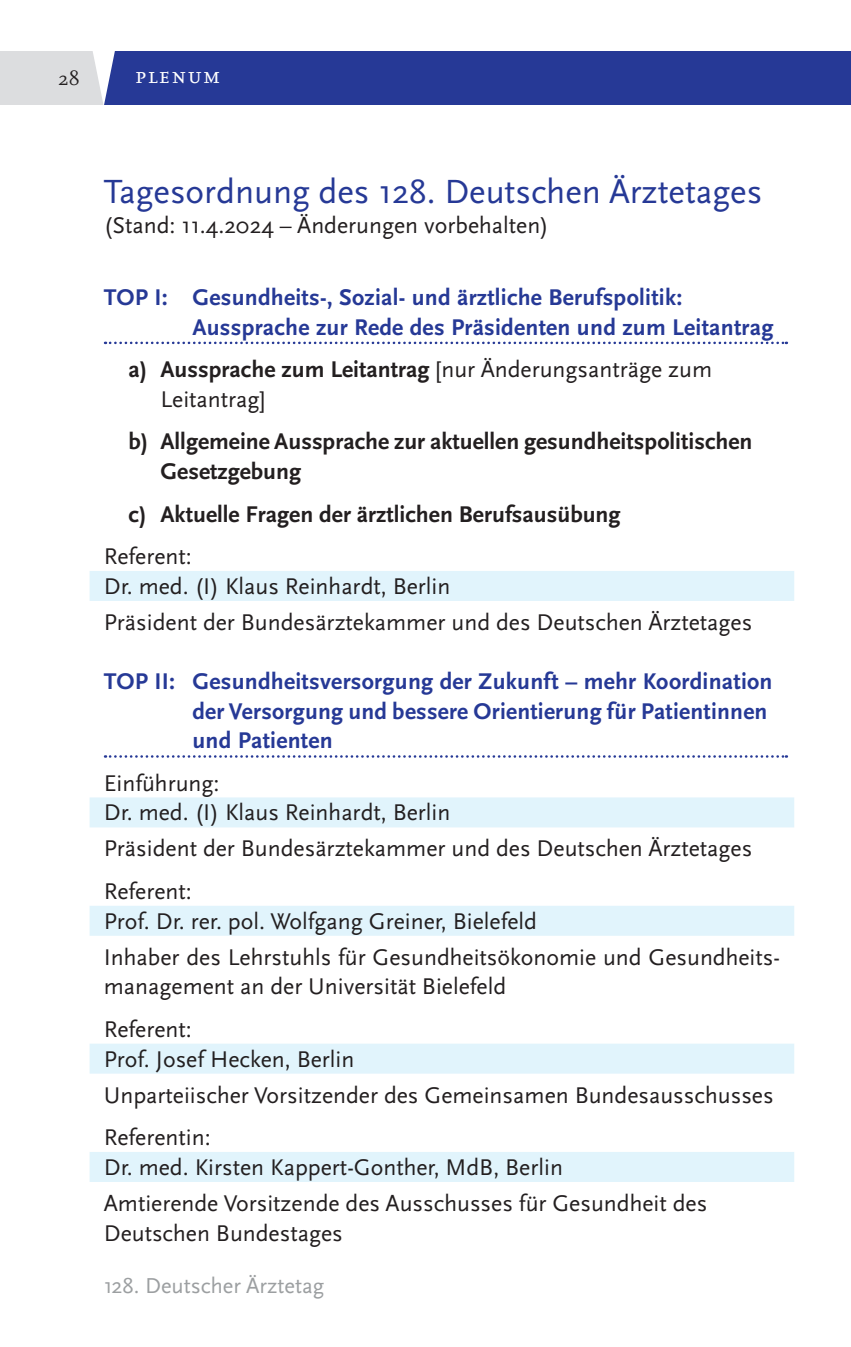
<style>
.page{position:relative;width:851px;height:1347px;background:#fff}
.page>*{position:absolute;margin:0;border:0;box-sizing:border-box;transform-origin:0 0}
.Headline_Bold_Blau{font:35px "Scala Sans Pro";color:#263996}
.Copytext{font:23.75px/29.5px "Scala Sans Pro";color:#231f20}
.Text_im_cyan_Balken_Kopie{font:23.75px "Scala Sans Pro";color:#231f20}
.Copytext_Bold_Blau_mit_Linie{font:700 23.75px/29.5px "Scala Sans Pro";letter-spacing:.01em;color:#263996}
.Copytext_Bold_Schwarz{font:700 23.75px/29.5px "Scala Sans Pro";color:#231f20}
.Copytext_Bold_Schwarz-2{font:23.75px "Scala Sans Pro";color:#231f20}
.Copytext_Bold_Blau{font:700 23.75px "Scala Sans Pro";letter-spacing:.01em;color:#263996}
.Headline_Bold_Blau-2{font:23.75px "Scala Sans Pro";color:#231f20}
.Seiteninfohead{font:23.75px "Scala Pro";letter-spacing:.03em;color:#fff}
.t1{font:22.5px "Scala Sans Pro";color:#9c9fa1}
.t2{font:20px "Scala Pro";color:#231f20}
.s1{font-weight:400}
</style>
<div class="page">
<div style="left:104px;top:51px;width:746px;height:54px;background:#263996"></div>
<hr style="left:850px;top:51px;width:1px;height:54px;background:#263996">
<div style="left:0;top:51px;width:104px;height:54px;background:#dcdddf"></div>
<svg style="left:93px;top:51px;width:22px;height:54px"></svg>
<svg style="left:105px;top:342px;width:681px;height:2px"></svg>
<div style="left:90px;top:571px;width:704px;height:30px;background:#e1f4fc"></div>
<svg style="left:105px;top:755px;width:681px;height:2px"></svg>
<div style="left:90px;top:797px;width:704px;height:30px;background:#e1f4fc"></div>
<div style="left:90px;top:905px;width:704px;height:30px;background:#e1f4fc"></div>
<div style="left:90px;top:1043px;width:704px;height:30px;background:#e1f4fc"></div>
<div style="left:90px;top:1152px;width:704px;height:30px;background:#e1f4fc"></div>
<p class="t2" style="left:58px;top:67px;width:23px">28</p>
<p class="Seiteninfohead" style="left:135px;top:62px;width:87px">plenum</p>
<p class="Headline_Bold_Blau" style="left:104px;top:172px;width:660px">Tagesordnung des 128. Deutschen Ärztetages</p>
<p class="Headline_Bold_Blau-2" style="left:104px;top:211px;width:446px">(Stand: 11.4.2024 – Änderungen vorbehalten)</p>
<p class="Copytext_Bold_Blau" style="left:104px;top:284px;width:580px">TOP I: Gesundheits-, Sozial- und ärztliche Berufspolitik:</p>
<p class="Copytext_Bold_Blau_mit_Linie" style="left:192px;top:312px;width:582px">Aussprache zur Rede des Präsidenten und zum Leitantrag</p>
<p class="Copytext_Bold_Schwarz" style="left:128px;top:355px;width:585px">a) Aussprache zum Leitantrag <span class="s1">[nur Änderungsanträge zum</span></p>
<p class="Copytext_Bold_Schwarz-2" style="left:160px;top:385px;width:106px">Leitantrag]</p>
<p class="Copytext_Bold_Schwarz" style="left:160px;top:427px;width:593px;text-indent:-32px">b) Allgemeine Aussprache zur aktuellen gesundheitspolitischen<br>Gesetzgebung</p>
<p class="Copytext_Bold_Schwarz" style="left:128px;top:499px;width:493px">c) Aktuelle Fragen der ärztlichen Berufsausübung</p>
<p class="Copytext" style="left:104px;top:542px;width:89px">Referent:</p>
<p class="Text_im_cyan_Balken_Kopie" style="left:104px;top:572px;width:348px">Dr. med. (I) Klaus Reinhardt, Berlin</p>
<p class="Copytext_Bold_Schwarz-2" style="left:104px;top:608px;width:650px">Präsident der Bundesärztekammer und des Deutschen Ärztetages</p>
<p class="Copytext_Bold_Blau_mit_Linie" style="left:192px;top:667px;width:581px;text-indent:-89px">TOP II: Gesundheitsversorgung der Zukunft – mehr Koordination der Versorgung und bessere Orientierung für Patientinnen und Patienten</p>
<p class="Copytext" style="left:104px;top:768px;width:117px">Einführung:</p>
<p class="Text_im_cyan_Balken_Kopie" style="left:104px;top:799px;width:348px">Dr. med. (I) Klaus Reinhardt, Berlin</p>
<p class="Copytext_Bold_Schwarz-2" style="left:104px;top:835px;width:650px">Präsident der Bundesärztekammer und des Deutschen Ärztetages</p>
<p class="Copytext" style="left:104px;top:876px;width:89px">Referent:</p>
<p class="Text_im_cyan_Balken_Kopie" style="left:104px;top:907px;width:435px">Prof. Dr. rer. pol. Wolfgang Greiner, Bielefeld</p>
<p class="Copytext" style="left:104px;top:942px;width:677px">Inhaber des Lehrstuhls für Gesundheitsökonomie und Gesundheits&shy;management an der Universität Bielefeld</p>
<p class="Copytext" style="left:104px;top:1014px;width:89px">Referent:</p>
<p class="Text_im_cyan_Balken_Kopie" style="left:104px;top:1045px;width:252px">Prof. Josef Hecken, Berlin</p>
<p class="Copytext" style="left:104px;top:1080px;width:671px">Unparteiischer Vorsitzender des Gemeinsamen Bundesausschusses</p>
<p class="Copytext" style="left:104px;top:1122px;width:108px">Referentin:</p>
<p class="Text_im_cyan_Balken_Kopie" style="left:104px;top:1153px;width:460px">Dr. med. Kirsten Kappert-Gonther, MdB, Berlin</p>
<p class="Copytext" style="left:104px;top:1188px;width:605px">Amtierende Vorsitzende des Ausschusses für Gesundheit des</p>
<p class="Copytext" style="left:104px;top:1218px;width:240px">Deutschen Bundestages</p>
<p class="t1" style="left:104px;top:1272px;width:222px">128. Deutscher Ärztetag</p>
</div>
